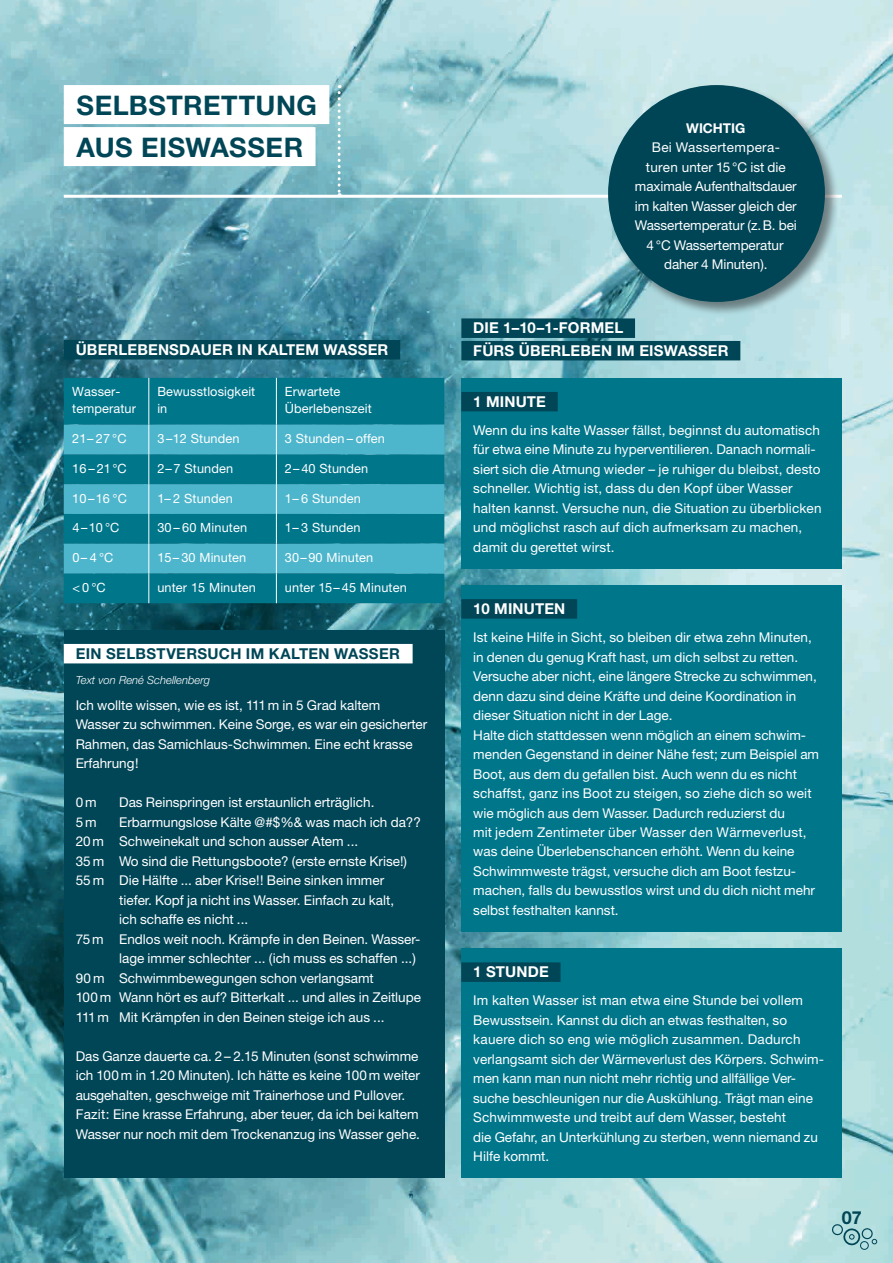
<style>
.page{position:relative;width:893px;height:1263px;background:#fff}
.page>*{position:absolute;margin:0;border:0;box-sizing:border-box;transform-origin:0 0}
.t1{font:700 27px/42px "Helvetica Neue LT";letter-spacing:.015em;color:#004657}
.t2{font:700 18px "Helvetica Neue LT";color:#004657}
.t3{font:700 15px/22.5px "Helvetica Neue LT";letter-spacing:.01em;color:#fff}
.t4{font:700 15px "Helvetica Neue LT";letter-spacing:.025em;color:#004657}
.t5{font:13.5px/19.5px "Helvetica Neue LT";color:#fff}
.t6{font:700 13.5px "Helvetica Neue LT";color:#fff}
.t7{font:12.75px/16.5px "Helvetica Neue LT";letter-spacing:.01em;color:#fff}
.t8{font:italic 300 11.25px "Helvetica Neue LT";color:#fff}
</style>
<div class="page">
<img style="left:0;top:0;width:893px;height:1263px">
<svg style="left:338px;top:85px;width:3px;height:110px"></svg>
<div style="left:64px;top:85px;width:265px;height:39px;background:#fff"></div>
<div style="left:64px;top:127px;width:252px;height:39px;background:#fff"></div>
<hr style="left:64px;top:195px;width:778px;height:3px;background:#fff">
<div style="left:461px;top:585px;width:381px;height:347px;background:#00768b"></div>
<div style="left:461px;top:599px;width:116px;height:20px;background:#004657"></div>
<div style="left:64px;top:630px;width:380px;height:548px;background:#004657"></div>
<div style="left:64px;top:644px;width:349px;height:19px;background:#fff"></div>
<div style="left:461px;top:378px;width:381px;height:191px;background:#00768b"></div>
<div style="left:461px;top:392px;width:97px;height:19px;background:#004657"></div>
<div style="left:461px;top:948px;width:381px;height:230px;background:#00768b"></div>
<div style="left:461px;top:962px;width:100px;height:20px;background:#004657"></div>
<div style="left:64px;top:378px;width:380px;height:225px;background:#00768b"></div>
<svg style="left:64px;top:425px;width:380px;height:148px;background:#2e9cb1"></svg>
<hr style="left:148px;top:378px;width:1px;height:47px;background:#fff">
<hr style="left:276px;top:378px;width:1px;height:47px;background:#fff">
<svg style="left:148px;top:425px;width:1px;height:29px"></svg>
<svg style="left:276px;top:425px;width:1px;height:29px"></svg>
<hr style="left:148px;top:454px;width:1px;height:30px;background:#fff">
<hr style="left:276px;top:454px;width:1px;height:30px;background:#fff">
<hr style="left:148px;top:484px;width:1px;height:30px;background:#fff">
<hr style="left:276px;top:484px;width:1px;height:30px;background:#fff">
<hr style="left:148px;top:514px;width:1px;height:30px;background:#fff">
<hr style="left:276px;top:514px;width:1px;height:30px;background:#fff">
<svg style="left:148px;top:544px;width:1px;height:29px"></svg>
<svg style="left:276px;top:544px;width:1px;height:29px"></svg>
<hr style="left:148px;top:573px;width:1px;height:30px;background:#fff">
<hr style="left:276px;top:573px;width:1px;height:30px;background:#fff">
<div style="left:64px;top:340px;width:336px;height:19px;background:#004657"></div>
<div style="left:461px;top:318px;width:174px;height:20px;background:#004657"></div>
<div style="left:461px;top:341px;width:279px;height:19px;background:#004657"></div>
<div style="left:607px;top:84px;width:233px;height:233px;background:#231f20;opacity:.5"></div>
<div style="left:608px;top:85px;width:217px;height:217px;background:#004556;border-radius:50%"></div>
<div style="left:861px;top:1228px;width:12px;height:11px;border:1px solid #004657;border-radius:4px"></div>
<div style="left:860px;top:1241px;width:9px;height:9px;border:1px solid #004657;border-radius:50%"></div>
<svg style="left:872px;top:1239px;width:5px;height:5px"></svg>
<svg style="left:832px;top:1223px;width:28px;height:22px"></svg>
<h1 class="t1" style="left:77px;top:84px;width:242px">SELBSTRETTUNG<br>AUS EISWASSER</h1>
<p class="t3" style="left:76px;top:338px;width:314px">ÜBERLEBENSDAUER IN KALTEM WASSER</p>
<p class="t7" style="left:72px;top:383px;width:65px">Wasser&shy;temperatur</p>
<p class="t7" style="left:157px;top:383px;width:99px">Bewusstlosigkeit in</p>
<p class="t7" style="left:285px;top:383px;width:88px">Erwartete<br>Überlebenszeit</p>
<p class="t7" style="left:72px;top:430px;width:56px">21– 27 °C</p>
<p class="t7" style="left:157px;top:430px;width:84px">3–12 Stunden</p>
<p class="t7" style="left:285px;top:430px;width:102px">3 Stunden – offen</p>
<p class="t7" style="left:72px;top:460px;width:56px">16–21°C</p>
<p class="t7" style="left:157px;top:460px;width:77px">2–7 Stunden</p>
<p class="t7" style="left:285px;top:460px;width:85px">2–40 Stunden</p>
<p class="t7" style="left:72px;top:490px;width:56px">10–16 °C</p>
<p class="t7" style="left:157px;top:490px;width:77px">1– 2 Stunden</p>
<p class="t7" style="left:285px;top:490px;width:77px">1– 6 Stunden</p>
<p class="t7" style="left:72px;top:519px;width:49px">4–10°C</p>
<p class="t7" style="left:157px;top:519px;width:91px">30– 60 Minuten</p>
<p class="t7" style="left:285px;top:519px;width:77px">1– 3 Stunden</p>
<p class="t7" style="left:72px;top:549px;width:43px">0–4°C</p>
<p class="t7" style="left:157px;top:549px;width:90px">15– 30 Minuten</p>
<p class="t7" style="left:285px;top:549px;width:90px">30–90 Minuten</p>
<p class="t7" style="left:72px;top:579px;width:35px">&lt;0°C</p>
<p class="t7" style="left:157px;top:579px;width:100px">unter 15 Minuten</p>
<p class="t7" style="left:285px;top:579px;width:123px">unter 15– 45 Minuten</p>
<p class="t4" style="left:76px;top:644px;width:326px">EIN SELBSTVERSUCH IM KALTEN WASSER</p>
<p class="t8" style="left:76px;top:673px;width:136px">Text von René Schellenberg</p>
<p class="t5" style="left:76px;top:695px;width:353px">Ich wollte wissen, wie es ist, 111m in 5 Grad kaltem Wasser zu schwimmen. Keine Sorge, es war ein gesicherter Rahmen, das Samichlaus-Schwimmen. Eine echt krasse Erfahrung!</p>
<p class="t5" style="left:76px;top:792px;width:22px">0m</p>
<p class="t5" style="left:119px;top:792px;width:257px">Das Reinspringen ist erstaunlich erträglich.</p>
<p class="t5" style="left:76px;top:812px;width:22px">5m</p>
<p class="t5" style="left:119px;top:812px;width:303px">Erbarmungslose Kälte @#$%&amp; was mach ich da??</p>
<p class="t5" style="left:76px;top:831px;width:284px">20m Schweinekalt und schon ausser Atem ...</p>
<p class="t5" style="left:76px;top:851px;width:333px">35m Wo sind die Rettungsboote? (erste ernste Krise!)</p>
<p class="t5" style="left:76px;top:870px;width:310px">55m Die Hälfte ... aber Krise!! Beine sinken immer</p>
<p class="t5" style="left:119px;top:890px;width:277px">tiefer. Kopf ja nicht ins Wasser. Einfach zu kalt,</p>
<p class="t5" style="left:119px;top:909px;width:131px">ich schaffe es nicht ...</p>
<p class="t5" style="left:76px;top:929px;width:346px">75m Endlos weit noch. Krämpfe in den Beinen. Wasser-</p>
<p class="t5" style="left:119px;top:948px;width:298px">lage immer schlechter ... (ich muss es schaffen ...)</p>
<p class="t5" style="left:76px;top:968px;width:300px">90 m Schwimmbewegungen schon verlangsamt</p>
<p class="t5" style="left:76px;top:987px;width:347px">100 m Wann hört es auf? Bitterkalt ... und alles in Zeitlupe</p>
<p class="t5" style="left:76px;top:1007px;width:310px">111m Mit Krämpfen in den Beinen steige ich aus ...</p>
<p class="t5" style="left:76px;top:1046px;width:346px">Das Ganze dauerte ca. 2– 2.15 Minuten (sonst schwimme ich 100 m in 1.20 Minuten). Ich hätte es keine 100m weiter ausgehalten, geschweige mit Trainerhose und Pullover.<br>Fazit: Eine krasse Erfahrung, aber teuer, da ich bei kaltem Wasser nur noch mit dem Trockenanzug ins Wasser gehe.</p>
<p class="t6" style="left:686px;top:120px;width:61px">WICHTIG</p>
<p class="t5" style="left:635px;top:137px;width:164px;text-align:center">Bei Wassertempera&shy;turen unter 15°C ist die maximale Aufenthaltsdauer im kalten Wasser gleich der<br>Wassertemperatur (z.B. bei<br>4°C Wassertemperatur daher 4 Minuten).</p>
<p class="t3" style="left:473px;top:316px;width:257px">DIE 1–10–1-FORMEL<br>FÜRS ÜBERLEBEN IM EISWASSER</p>
<p class="t3" style="left:473px;top:390px;width:74px">1 MINUTE</p>
<p class="t5" style="left:473px;top:420px;width:350px">Wenn du ins kalte Wasser fällst, beginnst du automatisch für etwa eine Minute zu hyperventilieren. Danach normali&shy;siert sich die Atmung wieder – je ruhiger du bleibst, desto schneller. Wichtig ist, dass du den Kopf über Wasser halten kannst. Versuche nun, die Situation zu überblicken und möglichst rasch auf dich aufmerksam zu machen, damit du gerettet wirst.</p>
<p class="t3" style="left:473px;top:597px;width:94px">10 MINUTEN</p>
<p class="t5" style="left:473px;top:627px;width:347px">Ist keine Hilfe in Sicht, so bleiben dir etwa zehn Minuten, in denen du genug Kraft hast, um dich selbst zu retten.<br>Versuche aber nicht, eine längere Strecke zu schwimmen, denn dazu sind deine Kräfte und deine Koordination in dieser Situation nicht in der Lage.<br>Halte dich stattdessen wenn möglich an einem schwim&shy;menden Gegenstand in deiner Nähe fest; zum Beispiel am Boot, aus dem du gefallen bist. Auch wenn du es nicht schaffst, ganz ins Boot zu steigen, so ziehe dich so weit wie möglich aus dem Wasser. Dadurch reduzierst du<br>mit jedem Zentimeter über Wasser den Wärmeverlust, was deine Überlebenschancen erhöht. Wenn du keine Schwimmweste trägst, versuche dich am Boot festzu&shy;machen, falls du bewusstlos wirst und du dich nicht mehr selbst festhalten kannst.</p>
<p class="t3" style="left:473px;top:960px;width:77px">1 STUNDE</p>
<p class="t5" style="left:473px;top:990px;width:352px">Im kalten Wasser ist man etwa eine Stunde bei vollem Bewusstsein. Kannst du dich an etwas festhalten, so kauere dich so eng wie möglich zusammen. Dadurch verlangsamt sich der Wärmeverlust des Körpers. Schwim&shy;men kann man nun nicht mehr richtig und allfällige Ver&shy;suche beschleunigen nur die Auskühlung. Trägt man eine Schwimmweste und treibt auf dem Wasser, besteht<br>die Gefahr, an Unterkühlung zu sterben, wenn niemand zu Hilfe kommt.</p>
<h2 class="t2" style="left:842px;top:1206px;width:21px">07</h2>
</div>
